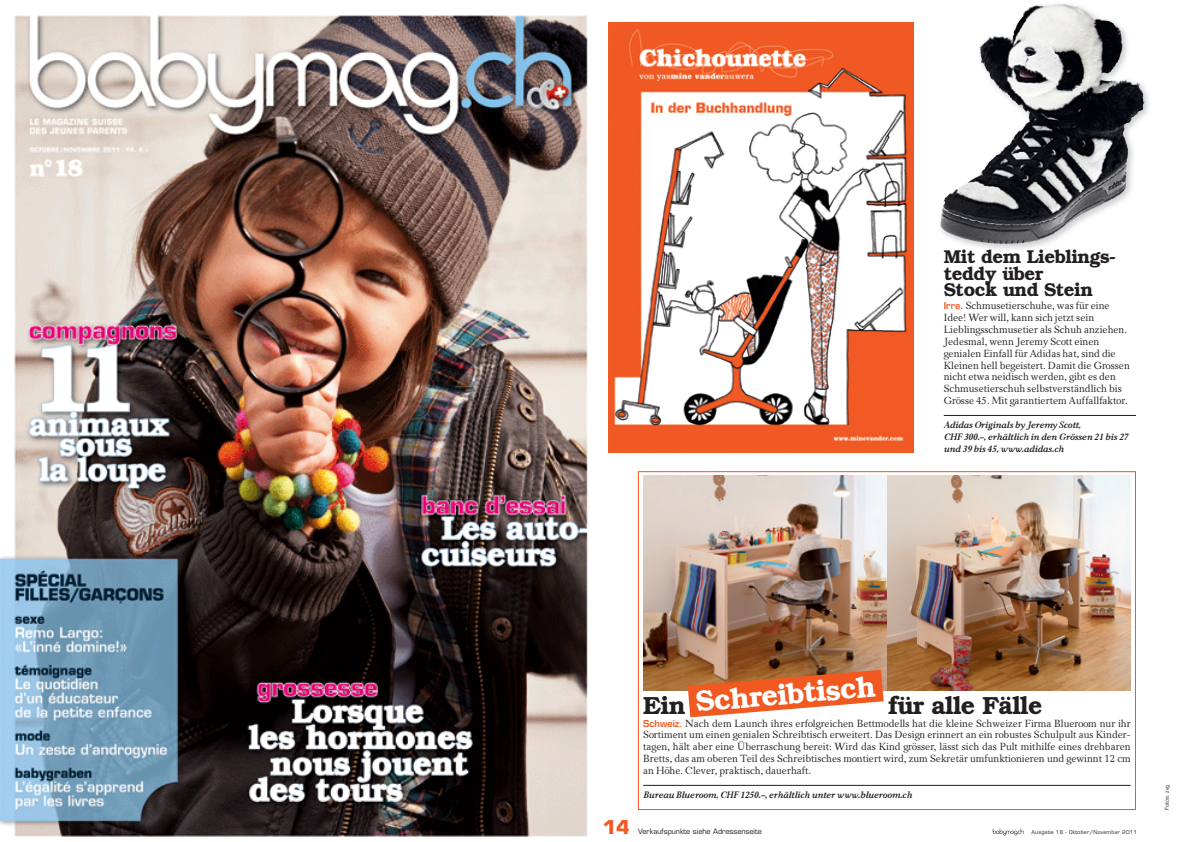
<style>
.page{position:relative;width:1191px;height:842px;background:#fff}
.page>*{position:absolute;margin:0;border:0;box-sizing:border-box;transform-origin:0 0}
.t1{font:600 28.9px "Bookman";color:#fff}
.t2{font:600 24.8px "Bookman";letter-spacing:-.025em;color:#231f20}
.t3{font:600 18.6px/16.5px "Bookman";letter-spacing:-.025em;color:#231f20}
.t4{font:700 18.6px "Eurostile LT Std";color:#f15921}
.t5{font:10.3px/11.9px "Carniola";color:#231f20}
.t6{font:italic 700 9.3px/11.9px "Carniola";color:#231f20}
.t7{font:7.2px "Eurostile LT Std";color:#231f20}
.t8{font:5.2px "Eurostile LT Std";letter-spacing:.04em;color:#231f20}
.t9{font:5.2px "Eurostile LT Std";letter-spacing:.01em;color:#231f20}
.s1{font-family:"Eurostile LT Std";font-weight:600;font-size:9.3px;color:#f15921}
</style>
<div class="page">
<img style="left:0;top:15px;width:588px;height:822px">
<img style="left:940px;top:3px;width:209px;height:246px">
<img style="left:979px;top:4px;width:83px;height:58px">
<svg style="left:992px;top:828px;width:32px;height:7px"></svg>
<img style="left:608px;top:22px;width:305px;height:430px">
<hr style="left:943px;top:415px;width:193px;height:1px;background:#231f20">
<hr style="left:643px;top:785px;width:487px;height:1px;background:#231f20">
<img style="left:643px;top:476px;width:487px;height:215px">
<svg style="left:687px;top:670px;width:196px;height:47px"></svg>
<p class="t3" style="left:943px;top:249px;width:174px">mit dem Lieblings&shy;teddy über<br>Stock und Stein</p>
<p class="t5" style="left:943px;top:299px;width:188px"><span class="s1">Irre.</span> Schmusetierschuhe, was für eine Idee! Wer will, kann sich jetzt sein Lieblingsschmusetier als Schuh anziehen.<br>Jedesmal, wenn Jeremy Scott einen genialen Einfall für Adidas hat, sind die Kleinen hell begeistert. Damit die Grossen nicht etwa neidisch werden, gibt es den Schmusetierschuh selbstverständlich bis Grösse 45. Mit garantiertem Auffallfaktor.</p>
<p class="t6" style="left:943px;top:419px;width:186px">Adidas originals by Jeremy Scott,<br>CHF 300.–, erhältlich in den Grössen 21 bis 27 und 39 bis 45, www.adidas.ch</p>
<p class="t1" style="left:694px;top:685px;width:182px;rotate:-5deg">Schreibtisch</p>
<p class="t2" style="left:643px;top:691px;width:44px">Ein</p>
<p class="t2" style="left:888px;top:691px;width:156px">für alle Fälle</p>
<p class="t5" style="left:643px;top:717px;width:489px;text-align:justify"><span class="s1">Schweiz.</span> Nach dem Launch ihres erfolgreichen Bettmodells hat die kleine Schweizer Firma Blueroom nur ihr Sortiment um einen genialen Schreibtisch erweitert. Das Design erinnert an ein robustes Schulpult aus Kinder&shy;tagen, hält aber eine Überraschung bereit: Wird das Kind grösser, lässt sich das Pult mithilfe eines drehbaren Bretts, das am oberen Teil des Schreibtisches montiert wird, zum Sekretär umfunktionieren und gewinnt 12 cm an Höhe. Clever, praktisch, dauerhaft.</p>
<p class="t6" style="left:643px;top:789px;width:270px">Bureau Blueroom, CHF 1250.–, erhältlich unter www.blueroom.ch</p>
<p class="t4" style="left:603px;top:815px;width:28px">14</p>
<p class="t7" style="left:638px;top:827px;width:125px">Verkaufspunkte siehe Adressenseite</p>
<p class="t8" style="left:1031px;top:829px;width:107px">Ausgabe 18 - Oktober/November 2011</p>
<p class="t9" style="left:1163px;top:810px;width:27px;rotate:-90deg">Fotos: zvg</p>
</div>
